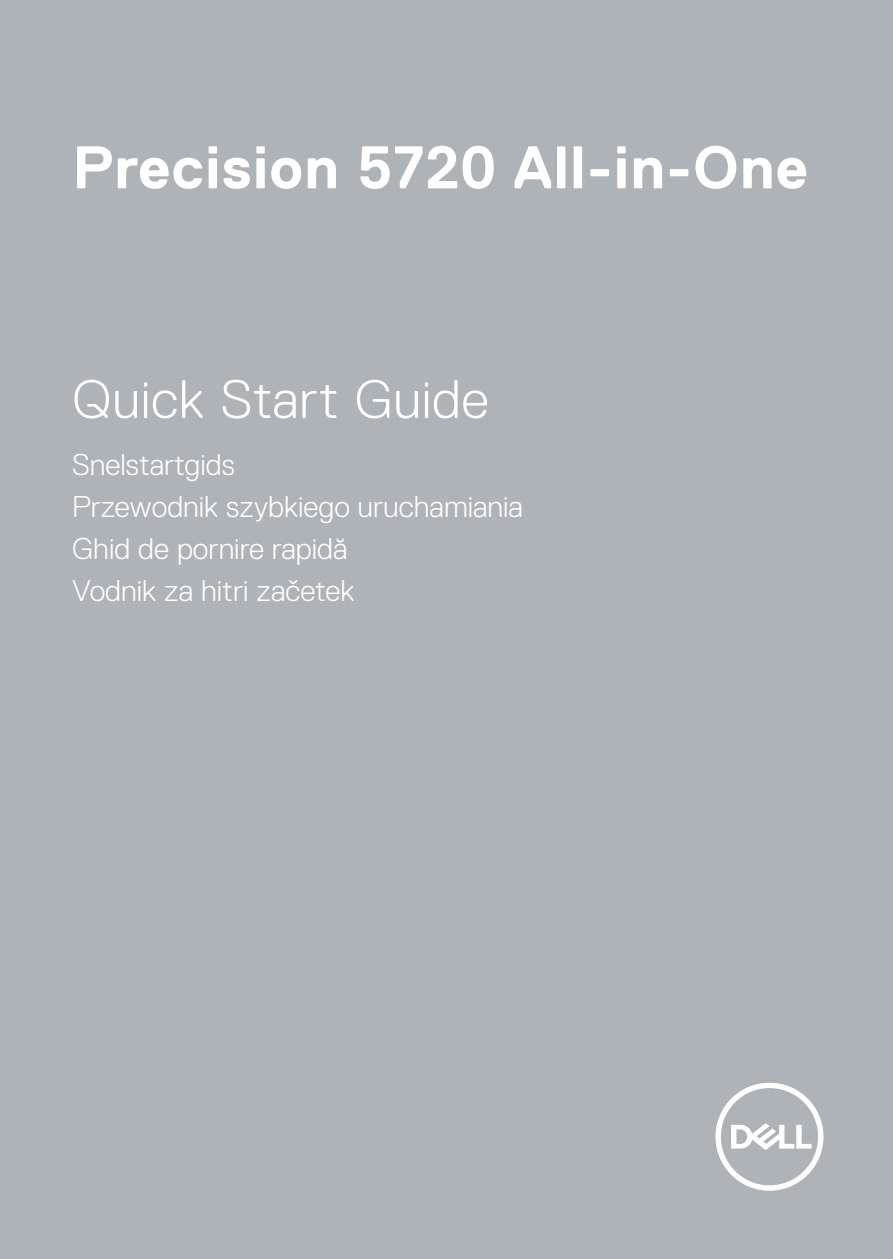
<style>
.page{position:relative;width:893px;height:1259px;background:#aeb3b8}
.page>*{position:absolute;margin:0;border:0;box-sizing:border-box;transform-origin:0 0}
.t1{font:700 60px "Dell Replica";letter-spacing:.02em;color:#fff}
.t2{font:300 54px "Dell Replica";letter-spacing:.015em;color:#fff}
.t3{font:300 30px/42px "Dell Replica";color:#fff}
</style>
<div class="page">
<svg style="left:715px;top:1082px;width:108px;height:108px"></svg>
<h1 class="t1" style="left:72px;top:134px;width:737px">Precision 5720 All-in-One</h1>
<h2 class="t2" style="left:72px;top:369px;width:418px">Quick Start Guide</h2>
<p class="t3" style="left:72px;top:444px;width:452px">Snelstartgids<br>Przewodnik szybkiego uruchamiania<br>Ghid de pornire rapidă<br>Vodnik za hitri začetek</p>
</div>
